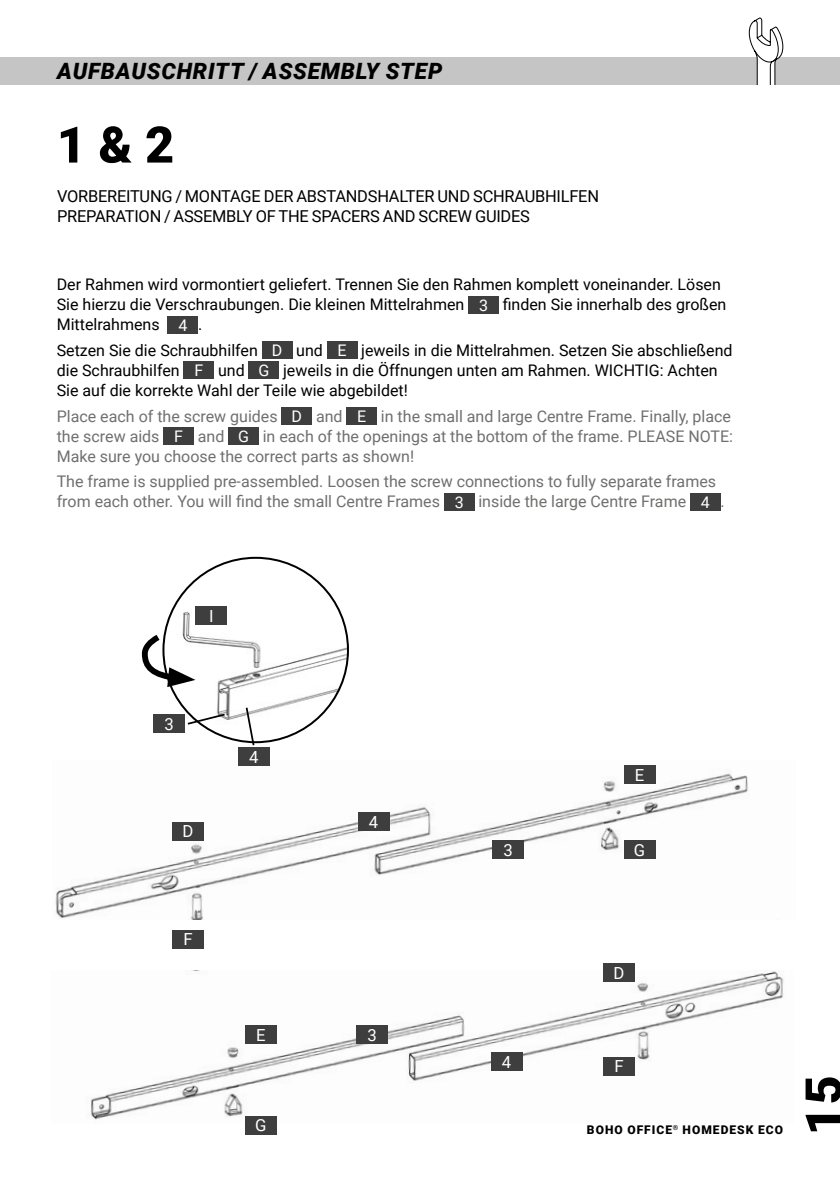
<style>
.page{position:relative;width:840px;height:1191px;background:#fff}
.page>*{position:absolute;margin:0;border:0;box-sizing:border-box;transform-origin:0 0}
.t1{font:900 50.4px "Roboto";color:#000}
.t2{font:italic 900 22.4px "Roboto";letter-spacing:.035em;color:#000}
.t3{font:16.6px "Roboto";color:#fff}
.t4{font:16.4px/19.6px "Roboto";letter-spacing:-.015em;color:#000}
.t5{font:16px/20px "Roboto";color:#000}
.t6{font:16px/20px "Roboto";color:#6f6f6e}
.t7{font:900 12px "Roboto";letter-spacing:.085em;color:#000}
.s1{color:#fff}
</style>
<div class="page">
<div style="left:0;top:57px;width:839px;height:28px;background:#c5c5c5"></div>
<img style="left:55px;top:760px;width:693px;height:160px">
<div style="left:172px;top:822px;width:32px;height:18px;background:#3f3e3e"></div>
<div style="left:172px;top:930px;width:32px;height:18px;background:#3f3e3e"></div>
<div style="left:623px;top:840px;width:32px;height:19px;background:#3f3e3e"></div>
<div style="left:623px;top:765px;width:32px;height:19px;background:#3f3e3e"></div>
<div style="left:492px;top:840px;width:31px;height:19px;background:#3f3e3e"></div>
<div style="left:357px;top:812px;width:32px;height:19px;background:#3f3e3e"></div>
<svg style="left:748px;top:18px;width:34px;height:67px"></svg>
<img style="left:163px;top:558px;width:185px;height:184px;border-radius:92px">
<div style="left:153px;top:714px;width:32px;height:19px;background:#3f3e3e"></div>
<div style="left:238px;top:747px;width:31px;height:19px;background:#3f3e3e"></div>
<div style="left:195px;top:606px;width:32px;height:18px;background:#3f3e3e"></div>
<svg style="left:186px;top:712px;width:40px;height:14px"></svg>
<svg style="left:244px;top:705px;width:11px;height:41px"></svg>
<svg style="left:141px;top:629px;width:54px;height:58px"></svg>
<img style="left:90px;top:970px;width:694px;height:153px">
<div style="left:245px;top:1025px;width:31px;height:18px;background:#3f3e3e"></div>
<div style="left:245px;top:1115px;width:31px;height:19px;background:#3f3e3e"></div>
<div style="left:603px;top:1056px;width:31px;height:19px;background:#3f3e3e"></div>
<div style="left:603px;top:963px;width:31px;height:18px;background:#3f3e3e"></div>
<div style="left:490px;top:1052px;width:32px;height:19px;background:#3f3e3e"></div>
<div style="left:356px;top:1025px;width:32px;height:18px;background:#3f3e3e"></div>
<div style="left:468px;top:296px;width:30px;height:17px;background:#3f3e3e"></div>
<div style="left:167px;top:316px;width:31px;height:17px;background:#3f3e3e"></div>
<div style="left:262px;top:341px;width:30px;height:18px;background:#3f3e3e"></div>
<div style="left:327px;top:341px;width:30px;height:18px;background:#3f3e3e"></div>
<div style="left:184px;top:361px;width:30px;height:18px;background:#3f3e3e"></div>
<div style="left:248px;top:361px;width:31px;height:18px;background:#3f3e3e"></div>
<div style="left:281px;top:407px;width:31px;height:18px;background:#3f3e3e"></div>
<div style="left:346px;top:407px;width:31px;height:18px;background:#3f3e3e"></div>
<div style="left:163px;top:427px;width:31px;height:18px;background:#3f3e3e"></div>
<div style="left:228px;top:427px;width:30px;height:18px;background:#3f3e3e"></div>
<div style="left:444px;top:493px;width:30px;height:17px;background:#3f3e3e"></div>
<div style="left:689px;top:493px;width:31px;height:17px;background:#3f3e3e"></div>
<h2 class="t2" style="left:57px;top:55px;width:386px">AUFBAUSCHRITT / ASSEMBLY STEP</h2>
<h1 class="t1" style="left:57px;top:109px;width:119px">1 &amp; 2</h1>
<p class="t4" style="left:57px;top:186px;width:543px">VORBEREITUNG / MONTAGE DER ABSTANDSHALTER UND SCHRAUBHILFEN<br>PREPARATION / ASSEMBLY OF THE SPACERS AND SCREW GUIDES</p>
<p class="t5" style="left:57px;top:274px;width:670px">Der Rahmen wird vormontiert geliefert. Trennen Sie den Rahmen komplett voneinander. Lösen<br>Sie hierzu die Verschraubungen. Die kleinen Mittelrahmen <span class="s1">3</span> finden Sie innerhalb des großen<br>Mittelrahmens <span class="s1">4</span> .</p>
<p class="t5" style="left:57px;top:340px;width:677px">Setzen Sie die Schraubhilfen <span class="s1">D</span> und <span class="s1">E</span> jeweils in die Mittelrahmen. Setzen Sie abschließend die Schraubhilfen <span class="s1">F</span> und <span class="s1">G</span> jeweils in die Öffnungen unten am Rahmen. WICHTIG: Achten<br>Sie auf die korrekte Wahl der Teile wie abgebildet!</p>
<p class="t6" style="left:57px;top:405px;width:677px">Place each of the screw guides <span class="s1">D</span> and <span class="s1">E</span> in the small and large Centre Frame. Finally, place the screw aids <span class="s1">F</span> and <span class="s1">G</span> in each of the openings at the bottom of the frame. PLEASE NOTE:<br>Make sure you choose the correct parts as shown!</p>
<p class="t6" style="left:57px;top:471px;width:669px">The frame is supplied pre-assembled. Loosen the screw connections to fully separate frames from each other. You will find the small Centre Frames <span class="s1">3</span> inside the large Centre Frame <span class="s1">4</span> .</p>
<p class="t3" style="left:209px;top:604px;width:6px">I</p>
<p class="t3" style="left:164px;top:712px;width:11px">3</p>
<p class="t3" style="left:182px;top:820px;width:12px">D</p>
<p class="t3" style="left:183px;top:928px;width:11px">F</p>
<p class="t3" style="left:249px;top:745px;width:11px">4</p>
<p class="t3" style="left:256px;top:1023px;width:11px">E</p>
<p class="t3" style="left:255px;top:1113px;width:13px">G</p>
<p class="t3" style="left:369px;top:810px;width:11px">4</p>
<p class="t3" style="left:367px;top:1023px;width:11px">3</p>
<p class="t3" style="left:503px;top:838px;width:11px">3</p>
<p class="t3" style="left:501px;top:1050px;width:11px">4</p>
<p class="t3" style="left:634px;top:763px;width:11px">E</p>
<p class="t3" style="left:633px;top:838px;width:13px">G</p>
<p class="t3" style="left:613px;top:961px;width:12px">D</p>
<p class="t3" style="left:614px;top:1054px;width:11px">F</p>
<p class="t7" style="left:586px;top:1121px;width:197px">BOHO OFFICE<sup>®</sup> HOMEDESK ECO</p>
<h1 class="t1" style="left:787px;top:1135px;width:62px;rotate:-90deg">15</h1>
</div>
